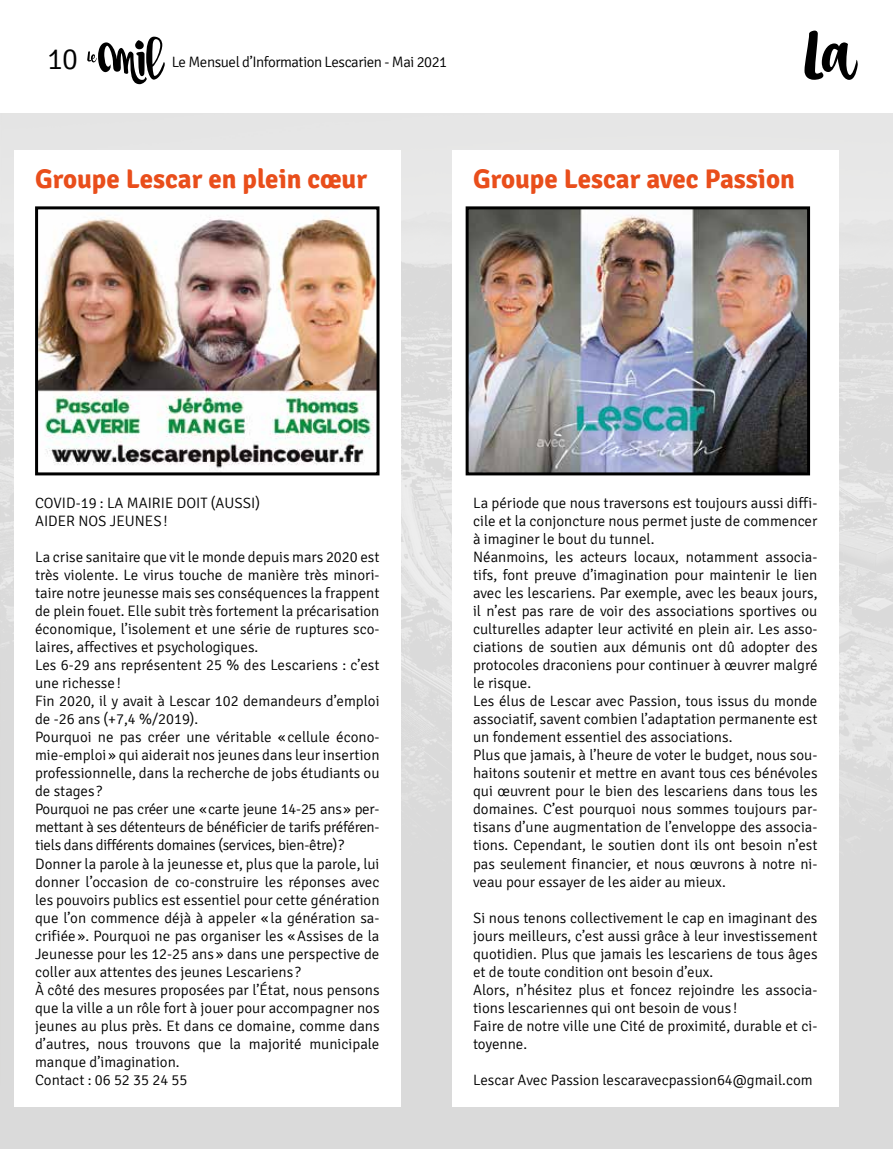
<style>
.page{position:relative;width:893px;height:1149px;background:#fff}
.page>*{position:absolute;margin:0;border:0;box-sizing:border-box;transform-origin:0 0}
.t1{font:87px "Coffe Break Script 1";color:#000}
.t2{font:300 30px "Signika";color:#000}
.t3{font:700 27px "Signika";color:#e94e1b}
.t4{font:300 15px/18px "Signika";color:#000}
.t5{font:300 15px "Signika";letter-spacing:-.03em;color:#000}
</style>
<div class="page">
<img style="left:0;top:113px;width:893px;height:1035px">
<div style="left:14px;top:150px;width:387px;height:956px;background:#fff"></div>
<div style="left:452px;top:150px;width:387px;height:956px;background:#fff"></div>
<svg style="left:87px;top:37px;width:78px;height:47px"></svg>
<img style="left:470px;top:210px;width:336px;height:261px">
<div style="left:466px;top:206px;width:344px;height:269px;border:3px solid #000"></div>
<img style="left:39px;top:216px;width:336px;height:253px">
<div style="left:35px;top:206px;width:344px;height:269px;border:3px solid #000"></div>
<h2 class="t2" style="left:47px;top:43px;width:32px">10</h2>
<p class="t5" style="left:172px;top:54px;width:277px">Le Mensuel d’Information Lescarien - Mai 2021</p>
<h1 class="t1" style="left:805px;top:-11px;width:53px">La</h1>
<h3 class="t3" style="left:35px;top:163px;width:334px">Groupe Lescar en plein cœur</h3>
<h3 class="t3" style="left:473px;top:163px;width:323px">Groupe Lescar avec Passion</h3>
<p class="t4" style="left:35px;top:494px;width:226px">COVID-19 : LA MAIRIE DOIT (AUSSI)<br>AIDER NOS JEUNES!</p>
<p class="t4" style="left:35px;top:548px;width:346px">La crise sanitaire que vit le monde depuis mars 2020 est très violente. Le virus touche de manière très minori&shy;taire notre jeunesse mais ses conséquences la frappent de plein fouet. Elle subit très fortement la précarisation économique, l’isolement et une série de ruptures sco&shy;laires, affectives et psychologiques.<br>Les 6-29 ans représentent 25 % des Lescariens : c’est une richesse!<br>Fin 2020, il y avait à Lescar 102 demandeurs d’emploi de -26 ans (+7,4 %/2019).<br>Pourquoi ne pas créer une véritable «cellule écono&shy;mie-emploi» qui aiderait nos jeunes dans leur insertion professionnelle, dans la recherche de jobs étudiants ou de stages ?<br>Pourquoi ne pas créer une «carte jeune 14-25 ans» per&shy;mettant à ses détenteurs de bénéficier de tarifs préféren&shy;tiels dans différents domaines (services, bien-être…)?<br>Donner la parole à la jeunesse et, plus que la parole, lui donner l’occasion de co-construire les réponses avec les pouvoirs publics est essentiel pour cette génération que l’on commence déjà à appeler «la génération sa&shy;crifiée». Pourquoi ne pas organiser les «Assises de la Jeunesse pour les 12-25 ans» dans une perspective de coller aux attentes des jeunes Lescariens ?<br>À côté des mesures proposées par l’État, nous pensons que la ville a un rôle fort à jouer pour accompagner nos jeunes au plus près. Et dans ce domaine, comme dans d’autres, nous trouvons que la majorité municipale manque d’imagination.<br>Contact : 06 52 35 24 55</p>
<p class="t4" style="left:473px;top:494px;width:346px">La période que nous traversons est toujours aussi diffi&shy;cile et la conjoncture nous permet juste de commencer à imaginer le bout du tunnel.<br>Néanmoins, les acteurs locaux, notamment associa&shy;tifs, font preuve d’imagination pour maintenir le lien avec les lescariens. Par exemple, avec les beaux jours, il n’est pas rare de voir des associations sportives ou culturelles adapter leur activité en plein air. Les asso&shy;ciations de soutien aux démunis ont dû adopter des protocoles draconiens pour continuer à œuvrer malgré le risque.<br>Les élus de Lescar avec Passion, tous issus du monde associatif, savent combien l’adaptation permanente est un fondement essentiel des associations.<br>Plus que jamais, à l’heure de voter le budget, nous sou&shy;haitons soutenir et mettre en avant tous ces bénévoles qui œuvrent pour le bien des lescariens dans tous les domaines. C’est pourquoi nous sommes toujours par&shy;tisans d’une augmentation de l’enveloppe des associa&shy;tions. Cependant, le soutien dont ils ont besoin n’est pas seulement financier, et nous œuvrons à notre ni&shy;veau pour essayer de les aider au mieux.</p>
<p class="t4" style="left:473px;top:908px;width:346px">Si nous tenons collectivement le cap en imaginant des jours meilleurs, c’est aussi grâce à leur investissement quotidien. Plus que jamais les lescariens de tous âges et de toute condition ont besoin d’eux.<br>Alors, n’hésitez plus et foncez rejoindre les associa&shy;tions lescariennes qui ont besoin de vous !<br>Faire de notre ville une Cité de proximité, durable et ci&shy;toyenne.</p>
<p class="t4" style="left:473px;top:1070px;width:341px">Lescar Avec Passion lescaravecpassion64@gmail.com</p>
</div>
